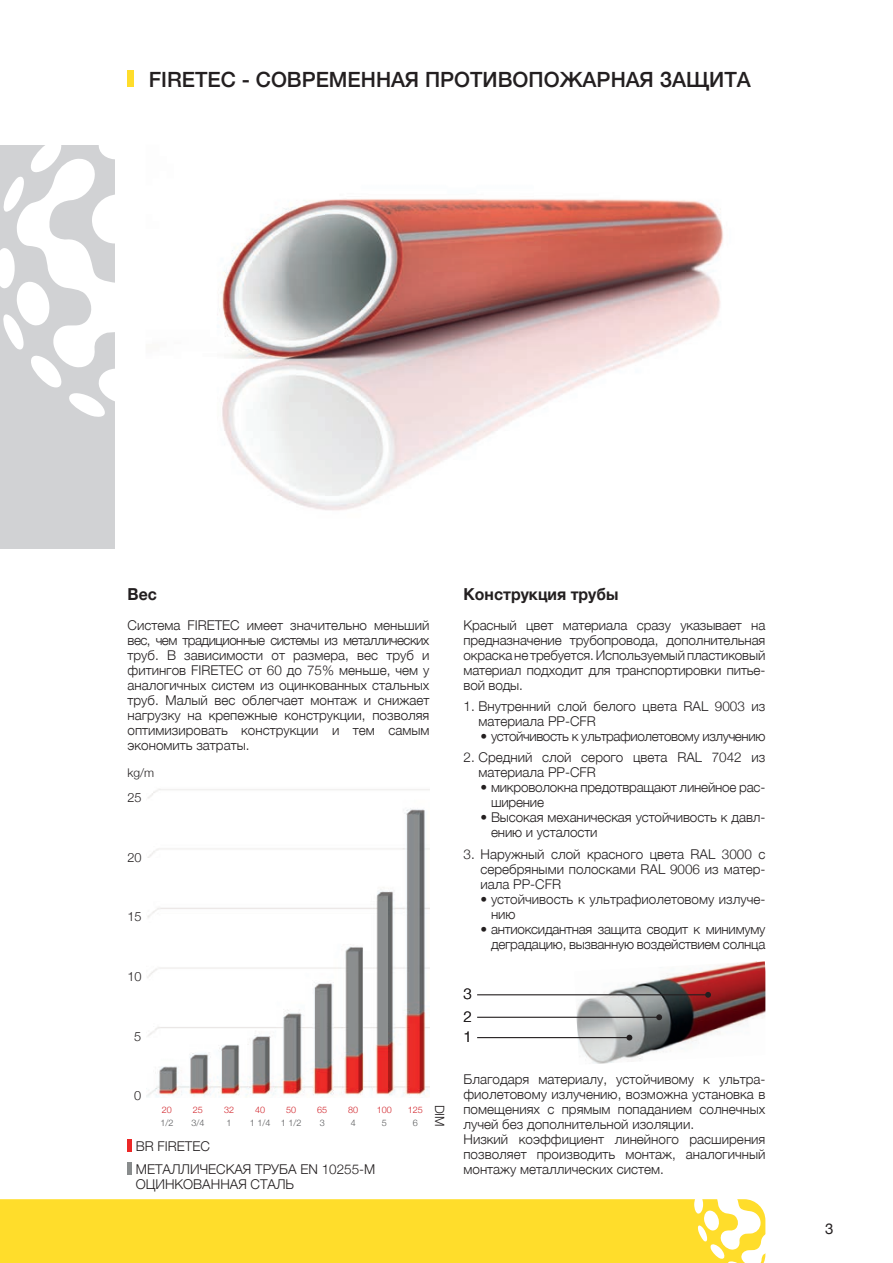
<style>
.page{position:relative;width:893px;height:1263px;background:#fff}
.page>*{position:absolute;margin:0;border:0;box-sizing:border-box;transform-origin:0 0}
.t1{font:500 21px "Helvetica Neue";color:#231f20}
.t2{font:700 16.5px "Helvetica Neue";color:#231f20;scale:.96 1}
.t3{font:300 15px "Helvetica Neue";color:#231f20}
.t4{font:15px "Helvetica Neue";color:#231f20}
.t5{font:300 13.5px/15px "Helvetica Neue";color:#231f20}
.t6{font:300 13.5px/15px "Helvetica Neue";letter-spacing:-.02em;color:#231f20;text-align:right}
.t7{font:300 13.5px "Helvetica Neue";letter-spacing:-.03em;color:#231f20}
.t8{font:300 12.75px "Helvetica Neue";color:#231f20}
.t9{font:300 12px "Helvetica Neue";color:#231f20}
.t10{font:300 9px "Helvetica Neue";color:#d1232a}
.t11{font:300 9px "Helvetica Neue";color:#57585a}
</style>
<div class="page">
<div style="left:0;top:1199px;width:694px;height:64px;background:#ffdd2b"></div>
<svg style="left:694px;top:1199px;width:71px;height:64px"></svg>
<div style="left:0;top:145px;width:115px;height:404px;background:#d1d2d4"></div>
<svg style="left:0;top:145px;width:115px;height:272px"></svg>
<img style="left:217px;top:199px;width:507px;height:312px">
<svg style="left:147px;top:789px;width:282px;height:309px"></svg>
<div style="left:128px;top:70px;width:6px;height:17px;background:#ffdd2b"></div>
<hr style="left:128px;top:1139px;width:4px;height:13px;background:#ec2827">
<hr style="left:128px;top:1162px;width:4px;height:13px;background:#898c8d">
<img style="left:574px;top:961px;width:191px;height:103px">
<hr style="left:477px;top:1037px;width:152px;height:1px;background:#231f20">
<svg style="left:626px;top:1035px;width:6px;height:5px"></svg>
<hr style="left:477px;top:1017px;width:182px;height:1px;background:#231f20">
<svg style="left:656px;top:1014px;width:6px;height:6px"></svg>
<hr style="left:477px;top:994px;width:231px;height:1px;background:#231f20">
<svg style="left:705px;top:992px;width:6px;height:6px"></svg>
<h1 class="t1" style="left:149px;top:63px;width:604px">FIRETEC - СОВРЕМЕННАЯ ПРОТИВОПОЖАРНАЯ ЗАЩИТА</h1>
<p class="t2" style="left:128px;top:581px;width:32px">Вес</p>
<p class="t2" style="left:463px;top:581px;width:163px">Конструкция трубы</p>
<p class="t5" style="left:128px;top:616px;width:303px;text-align:justify">Система FIRETEC имеет значительно меньший вес, чем традиционные системы из металлических труб. В зависимости от размера, вес труб и фитингов FIRETEC от 60 до 75% меньше, чем у аналогичных систем из оцинкованных стальных труб. Малый вес облегчает монтаж и снижает нагрузку на крепежные конструкции, позволяя оптимизировать конструкции и тем самым экономить затраты.</p>
<p class="t5" style="left:463px;top:616px;width:303px;text-align:justify">Красный цвет материала сразу указывает на предназначение трубопровода, дополнительная окраска не требуется. Используемый пластиковый материал подходит для транспортировки питье&shy;вой воды.</p>
<p class="t5" style="left:478px;top:698px;width:288px;text-indent:-15px">1. Внутренний слой белого цвета RAL 9003 из материала PP-CFR</p>
<p class="t7" style="left:480px;top:725px;width:286px">• устойчивость к ультрафиолетовому излучению</p>
<p class="t5" style="left:478px;top:749px;width:288px;text-indent:-15px">2. Средний слой серого цвета RAL 7042 из материала PP-CFR</p>
<p class="t5" style="left:491px;top:779px;width:276px;text-indent:-11px">• микроволокна предотвращают линейное рас&shy;ширение</p>
<p class="t5" style="left:491px;top:809px;width:276px;text-indent:-11px">• Высокая механическая устойчивость к давл&shy;ению и усталости</p>
<p class="t5" style="left:480px;top:845px;width:286px;text-align:justify;text-indent:-17px">3. Наружный слой красного цвета RAL 3000 с серебряными полосками RAL 9006 из мате р&shy;иала PP-CFR</p>
<p class="t5" style="left:491px;top:890px;width:276px;text-indent:-11px">• устойчивость к ультрафиолетовому излу че&shy;нию</p>
<p class="t6" style="left:480px;top:920px;width:286px">• антиоксидантная защита сводит к минимуму деградацию, вызванную воздействием солнца</p>
<p class="t9" style="left:128px;top:763px;width:28px">kg/m</p>
<p class="t8" style="left:128px;top:787px;width:16px">25</p>
<p class="t8" style="left:128px;top:847px;width:16px">20</p>
<p class="t8" style="left:128px;top:906px;width:16px">15</p>
<p class="t8" style="left:128px;top:966px;width:16px">10</p>
<p class="t8" style="left:134px;top:1026px;width:9px">5</p>
<p class="t8" style="left:134px;top:1085px;width:9px">0</p>
<p class="t10" style="left:162px;top:1103px;width:12px">20</p>
<p class="t10" style="left:193px;top:1103px;width:12px">25</p>
<p class="t10" style="left:224px;top:1103px;width:12px">32</p>
<p class="t10" style="left:255px;top:1103px;width:12px">40</p>
<p class="t10" style="left:286px;top:1103px;width:12px">50</p>
<p class="t10" style="left:317px;top:1103px;width:12px">65</p>
<p class="t10" style="left:348px;top:1103px;width:12px">80</p>
<p class="t10" style="left:377px;top:1103px;width:17px">100</p>
<p class="t10" style="left:408px;top:1103px;width:17px">125</p>
<p class="t11" style="left:160px;top:1115px;width:15px">1/2</p>
<p class="t11" style="left:191px;top:1115px;width:15px">3/4</p>
<p class="t11" style="left:227px;top:1115px;width:7px">1</p>
<p class="t11" style="left:250px;top:1115px;width:53px">1 1/4 1 1/2</p>
<p class="t11" style="left:320px;top:1115px;width:7px">3</p>
<p class="t11" style="left:351px;top:1115px;width:7px">4</p>
<p class="t11" style="left:382px;top:1115px;width:7px">5</p>
<p class="t11" style="left:413px;top:1115px;width:7px">6</p>
<p class="t5" style="left:136px;top:1134px;width:241px;line-height:22.6px">BR FIRETEC<br>МЕТАЛЛИЧЕСКАЯ ТРУБА EN 10255-M</p>
<p class="t5" style="left:136px;top:1176px;width:160px">ОЦИНКОВАННАЯ СТАЛЬ</p>
<p class="t8" style="left:450px;top:1104px;width:24px;rotate:90deg">DIM</p>
<p class="t3" style="left:463px;top:982px;width:10px">3</p>
<p class="t3" style="left:463px;top:1004px;width:10px">2</p>
<p class="t3" style="left:463px;top:1024px;width:10px">1</p>
<p class="t5" style="left:463px;top:1070px;width:303px">Благодаря материалу, устойчивому к ультра&shy;фиолетовому излучению, возможна установка в помещениях с прямым попаданием солнечных лучей без дополнительной изоляции.<br>Низкий коэффициент линейного расширения позволяет производить монтаж, аналогичный монтажу металлических систем.</p>
<p class="t4" style="left:825px;top:1218px;width:10px">3</p>
</div>
